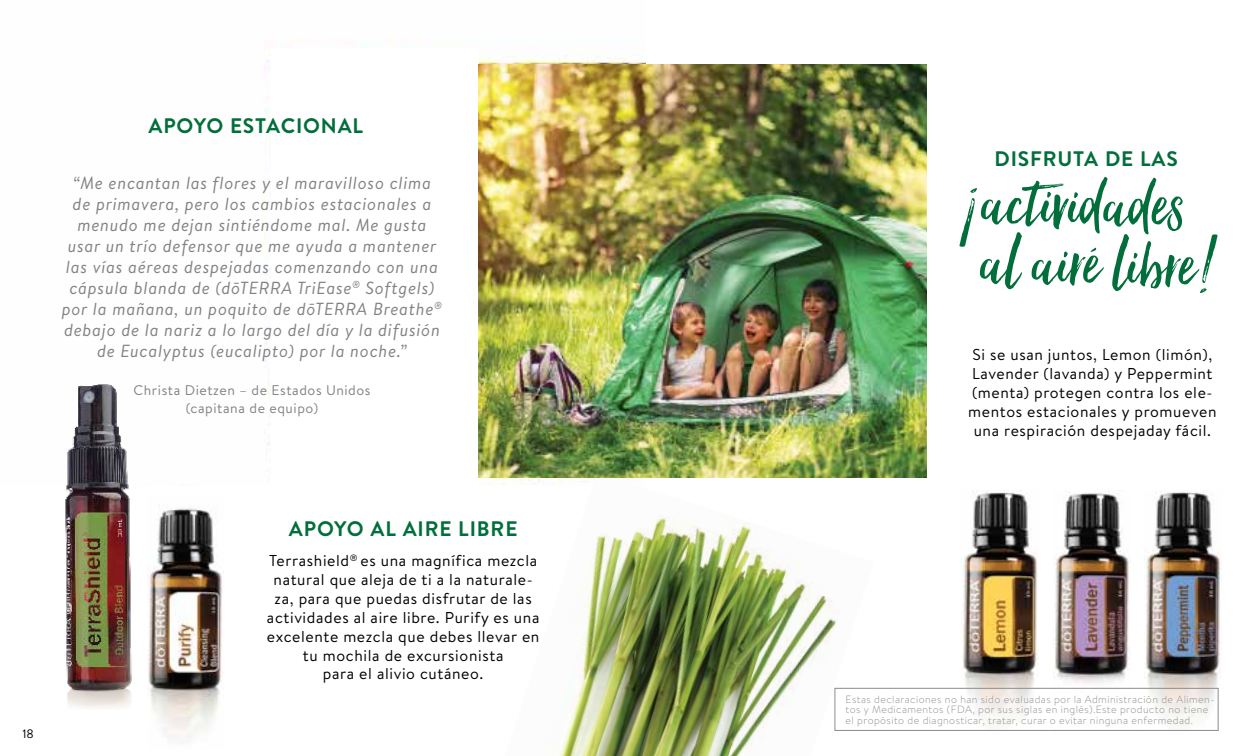
<style>
.page{position:relative;width:1260px;height:756px;background:#fff}
.page>*{position:absolute;margin:0;border:0;box-sizing:border-box;transform-origin:0 0}
.t1{font:84px/59.5px "Hello Beautiful";color:#026e3b}
.t2{font:700 21px "Brandon Text";letter-spacing:.04em;color:#026e3b}
.t3{font:italic 17.5px/21px "Brandon Text";letter-spacing:.04em;color:#808285;text-align:center}
.t4{font:15.75px/18.9px "Brandon Text";letter-spacing:.04em;color:#000;text-align:center}
.t5{font:14px/17.5px "Brandon Text";letter-spacing:.04em;color:#808285;text-align:center}
.t6{font:12.25px "Brandon Text";color:#000}
.t7{font:300 10.5px/10.5px "Brandon Text";letter-spacing:.04em;color:#8a8c8e}
</style>
<div class="page">
<img style="left:1145px;top:492px;width:77px;height:239px">
<img style="left:1054px;top:490px;width:77px;height:198px">
<img style="left:961px;top:490px;width:77px;height:238px">
<img style="left:505px;top:478px;width:369px;height:278px">
<img style="left:148px;top:508px;width:76px;height:230px">
<img style="left:479px;top:64px;width:447px;height:414px">
<img style="left:65px;top:384px;width:67px;height:324px">
<div style="left:835px;top:688px;width:383px;height:43px;border:1px solid #8a8c8e"></div>
<h2 class="t2" style="left:149px;top:111px;width:216px">APOYO ESTACIONAL</h2>
<p class="t3" style="left:62px;top:172px;width:382px">“Me encantan las flores y el maravilloso clima de primavera, pero los cambios estacionales a menudo me dejan sintiéndome mal. Me gusta usar un trío defensor que me ayuda a mantener las vías aéreas despejadas comenzando con una cápsula blanda de (dōTERRA TriEase<sup>®</sup> Softgels) por la mañana, un poquito de dōTERRA Breathe<sup>® </sup>debajo de la nariz a lo largo del día y la difusión de Eucalyptus (eucalipto) por la noche.”</p>
<p class="t5" style="left:133px;top:381px;width:239px">Christa Dietzen – de Estados Unidos (capitana de equipo)</p>
<p class="t6" style="left:22px;top:725px;width:13px">18</p>
<h2 class="t2" style="left:289px;top:514px;width:230px">APOYO AL AIRE LIBRE</h2>
<p class="t4" style="left:267px;top:551px;width:274px">Terrashield<sup>®</sup> es una magnífica mezcla natural que aleja de ti a la naturale&shy;za, para que puedas disfrutar de las actividades al aire libre. Purify es una excelente mezcla que debes llevar en tu mochila de excursionista<br>para el alivio cutáneo.</p>
<h2 class="t2" style="left:994px;top:144px;width:185px">DISFRUTA DE LAS</h2>
<h1 class="t1" style="left:981px;top:178px;width:241px;rotate:1deg">actividades al airé libre!</h1>
<p class="t4" style="left:968px;top:345px;width:250px">Si se usan juntos, Lemon (limón), Lavender (lavanda) y Peppermint (menta) protegen contra los ele&shy;mentos estacionales y promueven una respiración despejaday fácil.</p>
<p class="t7" style="left:846px;top:693px;width:370px">Estas declaraciones no han sido evaluadas por la Administración de Alimen&shy;tos y Medicamentos (FDA, por sus siglas en inglés).Este producto no tiene el propósito de diagnosticar, tratar, curar o evitar ninguna enfermedad.</p>
</div>
